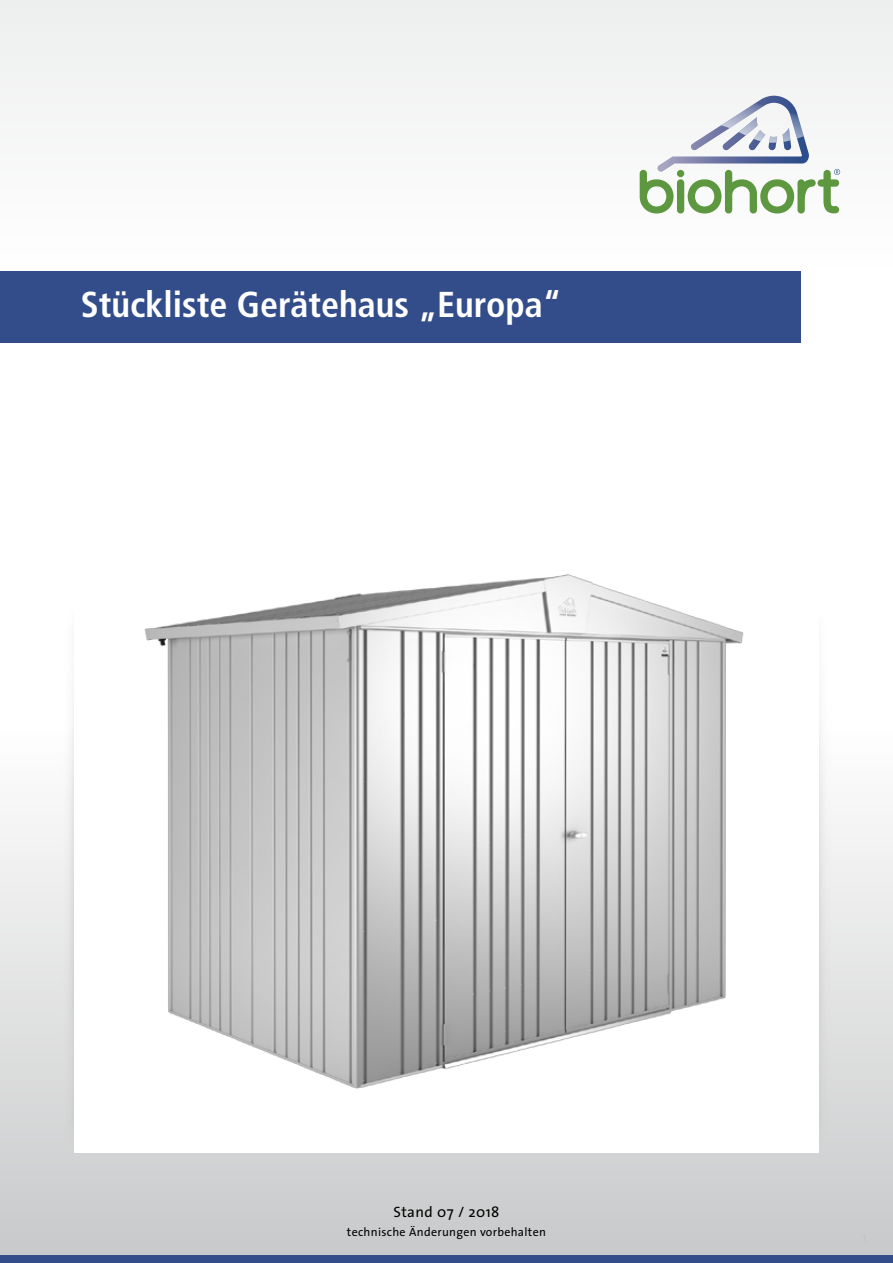
<style>
.page{position:relative;width:893px;height:1263px;background:#fff}
.page>*{position:absolute;margin:0;border:0;box-sizing:border-box;transform-origin:0 0}
.t1{font:700 condensed 36px "Frutiger LT Std";color:#fff}
.t2{font:15px "The Sans";letter-spacing:.025em;color:#000}
.t3{font:12px "The Sans";letter-spacing:.025em;color:#000}
</style>
<div class="page">
<div style="left:0;top:271px;width:801px;height:71px;background:#334d8a"></div>
<div style="left:0;top:0;width:893px;height:267px;background:#f5f6f6"></div>
<div style="left:0;top:727px;width:893px;height:536px;background:linear-gradient(to bottom,#fefefe,#c7c8c9)"></div>
<div style="left:0;top:1255px;width:893px;height:8px;background:#334d8a"></div>
<svg style="left:640px;top:96px;width:200px;height:117px"></svg>
<img style="left:56px;top:702px;width:18px;height:454px">
<img style="left:819px;top:721px;width:18px;height:435px">
<div style="left:74px;top:564px;width:745px;height:588px;background:#fff"></div>
<img style="left:144px;top:574px;width:600px;height:515px">
<h1 class="t1" style="left:81px;top:283px;width:482px">Stückliste Gerätehaus „Europa“</h1>
<p class="t2" style="left:393px;top:1199px;width:108px">Stand 07 / 2018</p>
<p class="t3" style="left:347px;top:1222px;width:201px">technische Änderungen vorbehalten</p>
</div>
